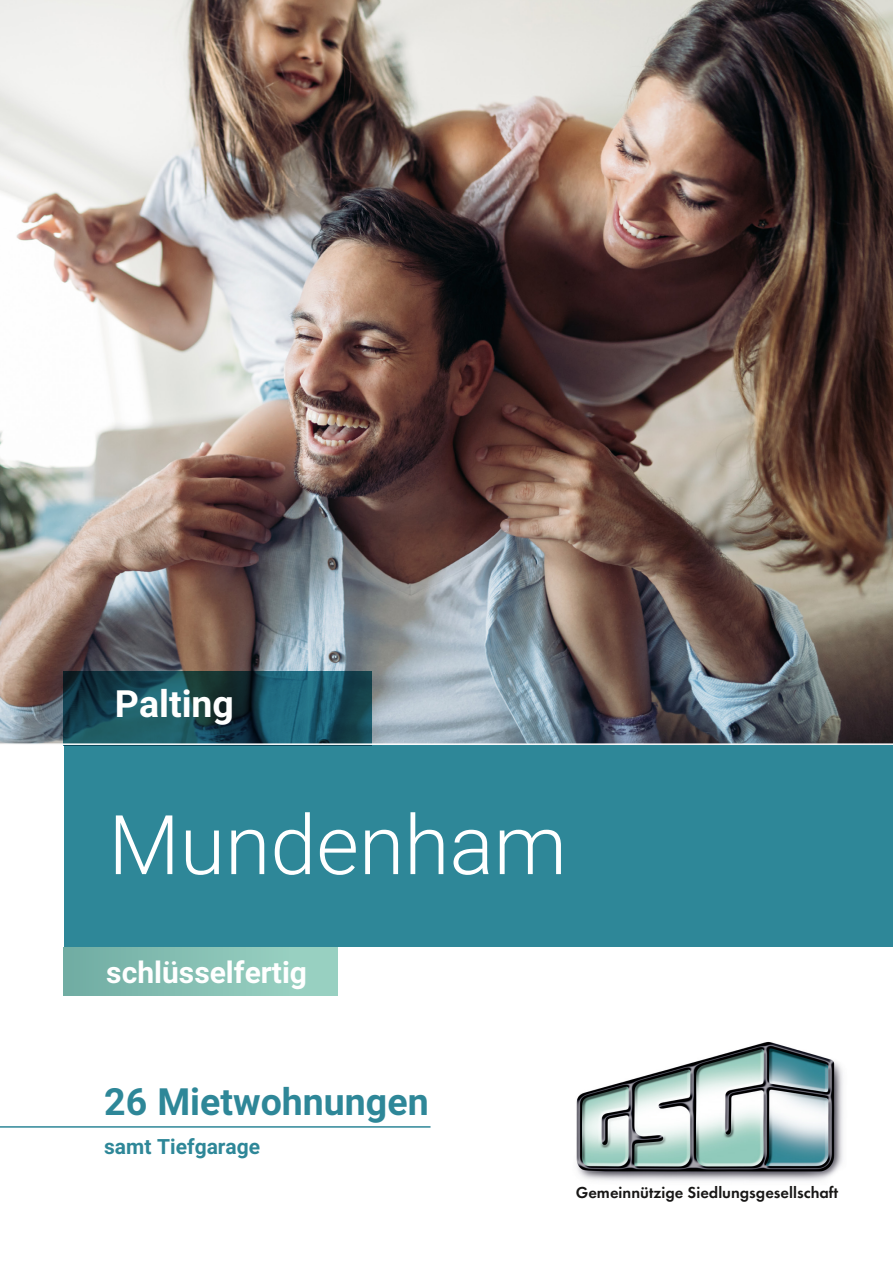
<style>
.page{position:relative;width:893px;height:1263px;background:#fff}
.page>*{position:absolute;margin:0;border:0;box-sizing:border-box;transform-origin:0 0}
.t1{font:300 82.5px "Roboto";color:#fff}
.t2{font:700 37.5px "Roboto";color:#2e8798}
.t3{font:700 37.5px "Roboto";color:#fff}
.t4{font:700 30px "Roboto";color:#fff}
.t5{font:700 21px "Roboto";color:#2e8798}
.t6{font:600 16.5px "Futura PT";color:#181716}
</style>
<div class="page">
<img style="left:0;top:0;width:893px;height:743px">
<div style="left:64px;top:745px;width:829px;height:202px;background:#2e8798"></div>
<svg style="left:64px;top:671px;width:308px;height:72px;background:#184b57"></svg>
<img style="left:576px;top:1041px;width:267px;height:140px">
<div style="left:64px;top:947px;width:274px;height:49px;background:linear-gradient(to right,#71ada3,#9dd5c5)"></div>
<hr style="left:0;top:1126px;width:431px;height:2px;background:#2e8798">
<h2 class="t3" style="left:115px;top:677px;width:121px">Palting</h2>
<h1 class="t1" style="left:108px;top:787px;width:460px">Mundenham</h1>
<h3 class="t4" style="left:106px;top:951px;width:202px">schlüsselfertig</h3>
<h2 class="t2" style="left:104px;top:1075px;width:326px">26 Mietwohnungen</h2>
<p class="t5" style="left:104px;top:1132px;width:158px">samt Tiefgarage</p>
<p class="t6" style="left:576px;top:1182px;width:264px">Gemeinnützige Siedlungsgesellschaft</p>
</div>
